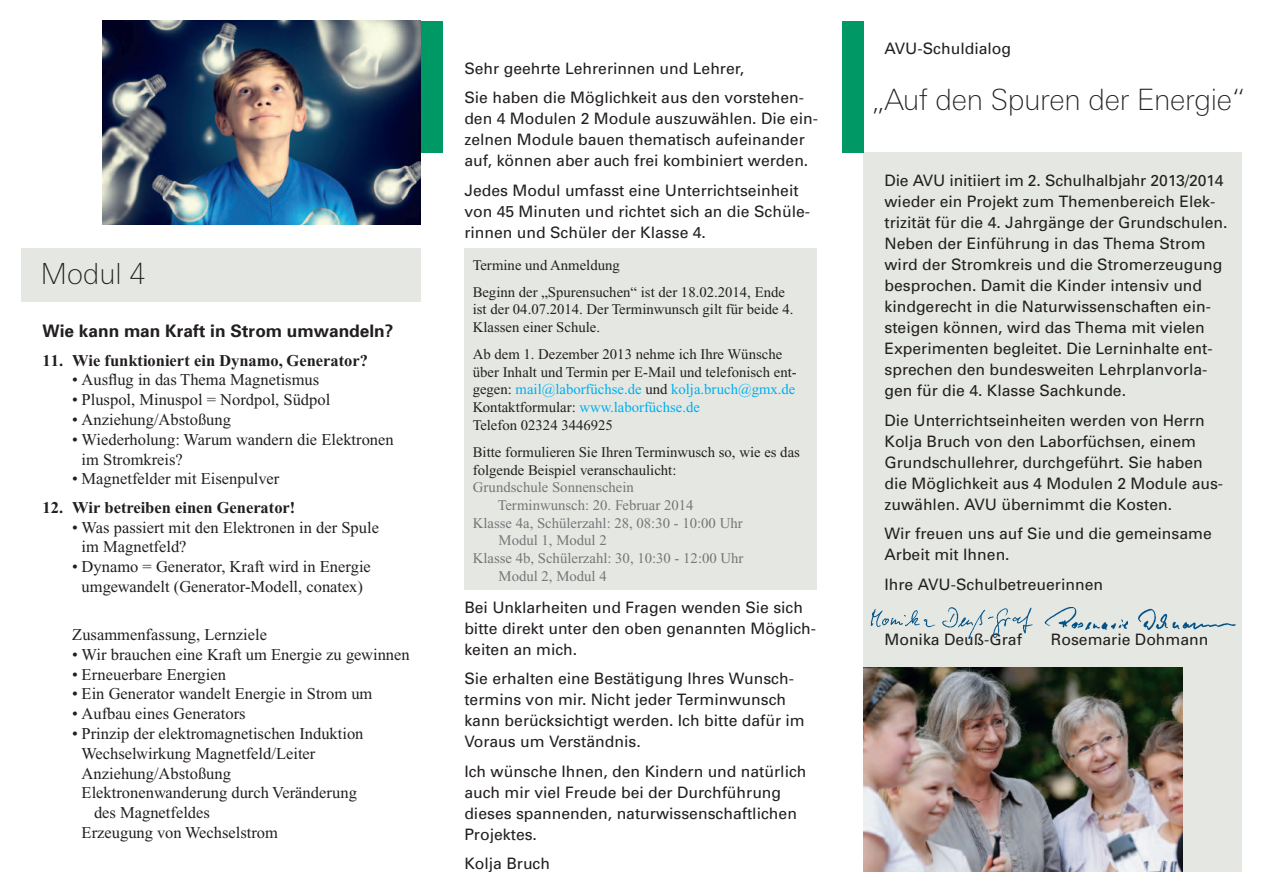
<style>
.page{position:relative;width:1263px;height:893px;background:#fff}
.page>*{position:absolute;margin:0;border:0;box-sizing:border-box;transform-origin:0 0}
.t1{font:100 29.4px "LT Univers Basic";letter-spacing:-.01em;color:#231f20}
.t2{font:100 29.1px "LT Univers Basic";color:#231f20}
.t3{font:700 17.25px "Univers";color:#231f20}
.t4{font:16.5px/19.8px "Times New Roman";color:#231f20}
.t5{font:700 16.5px "Times New Roman";color:#231f20}
.t6{font:15.75px/21px "Univers";color:#231f20}
.t7{font:14.7px/17.7px "Times New Roman";color:#231f20}
.t8{font:14.7px "Times New Roman";color:#757679}
.s1{color:#00aeef}
</style>
<div class="page">
<div style="left:863px;top:153px;width:379px;height:719px;background:#e5e8e2"></div>
<div style="left:842px;top:21px;width:21px;height:132px;background:#009864"></div>
<img style="left:863px;top:668px;width:319px;height:204px">
<img style="left:1044px;top:607px;width:192px;height:24px">
<img style="left:870px;top:607px;width:163px;height:32px">
<div style="left:421px;top:21px;width:21px;height:132px;background:#009864"></div>
<div style="left:463px;top:249px;width:353px;height:341px;background:#e5e8e2"></div>
<img style="left:102px;top:21px;width:319px;height:204px">
<div style="left:21px;top:249px;width:400px;height:53px;background:#e5e8e2"></div>
<h2 class="t2" style="left:40px;top:258px;width:107px">Modul 4</h2>
<p class="t3" style="left:43px;top:321px;width:352px">Wie kann man Kraft in Strom umwandeln?</p>
<p class="t5" style="left:43px;top:351px;width:327px">11. Wie funktioniert ein Dynamo, Generator?</p>
<p class="t4" style="left:72px;top:370px;width:248px">• Ausflug in das Thema Magnetismus</p>
<p class="t4" style="left:72px;top:390px;width:259px">• Pluspol, Minuspol = Nordpol, Südpol</p>
<p class="t4" style="left:72px;top:410px;width:160px">• Anziehung/Abstoßung</p>
<p class="t4" style="left:82px;top:429px;width:314px;text-indent:-9px">• Wiederholung: Warum wandern die Elektronen im Stromkreis?</p>
<p class="t4" style="left:72px;top:469px;width:209px">• Magnetfelder mit Eisenpulver</p>
<p class="t5" style="left:43px;top:498px;width:254px">12. Wir betreiben einen Generator!</p>
<p class="t4" style="left:82px;top:517px;width:299px;text-indent:-9px">• Was passiert mit den Elektronen in der Spule im Magnetfeld?</p>
<p class="t4" style="left:72px;top:557px;width:300px;text-align:center">• Dynamo = Generator, Kraft wird in Energie umgewandelt (Generator-Modell, conatex)</p>
<p class="t4" style="left:72px;top:625px;width:196px">Zusammenfassung, Lernziele</p>
<p class="t4" style="left:72px;top:644px;width:339px">• Wir brauchen eine Kraft um Energie zu gewinnen</p>
<p class="t4" style="left:72px;top:664px;width:155px">• Erneuerbare Energien</p>
<p class="t4" style="left:72px;top:684px;width:302px">• Ein Generator wandelt Energie in Strom um</p>
<p class="t4" style="left:72px;top:704px;width:175px">• Aufbau eines Generators</p>
<p class="t4" style="left:72px;top:724px;width:293px">• Prinzip der elektromagnetischen Induktion</p>
<p class="t4" style="left:82px;top:743px;width:235px">Wechselwirkung Magnetfeld/Leiter</p>
<p class="t4" style="left:82px;top:763px;width:151px">Anziehung/Abstoßung</p>
<p class="t4" style="left:82px;top:783px;width:277px">Elektronenwanderung durch Veränderung</p>
<p class="t4" style="left:94px;top:803px;width:117px">des Magnetfeldes</p>
<p class="t4" style="left:82px;top:823px;width:198px">Erzeugung von Wechselstrom</p>
<p class="t6" style="left:464px;top:54px;width:341px;line-height:29.5px">Sehr geehrte Lehrerinnen und Lehrer,<br>Sie haben die Möglichkeit aus den vorstehen-</p>
<p class="t6" style="left:464px;top:108px;width:355px">den 4 Modulen 2 Module auszuwählen. Die ein&shy;zelnen Module bauen thematisch aufeinander auf, können aber auch frei kombiniert werden.</p>
<p class="t6" style="left:464px;top:180px;width:347px">Jedes Modul umfasst eine Unterrichtseinheit von 45 Minuten und richtet sich an die Schüle&shy;rinnen und Schüler der Klasse 4.</p>
<p class="t7" style="left:473px;top:251px;width:314px;line-height:27px">Termine und Anmeldung<br>Beginn der „Spurensuchen“ ist der 18.02.2014, Ende</p>
<p class="t7" style="left:473px;top:301px;width:322px">ist der 04.07.2014. Der Terminwunsch gilt für beide 4.<br>Klassen einer Schule.</p>
<p class="t7" style="left:473px;top:345px;width:325px">Ab dem 1. Dezember 2013 nehme ich Ihre Wünsche über Inhalt und Termin per E-Mail und telefonisch ent&shy;gegen: <span class="s1">mail@laborfüchse.de</span> und <span class="s1">kolja.bruch@gmx.de </span>Kontaktformular: <span class="s1">www.laborfüchse.de<br></span>Telefon 02324 3446925</p>
<p class="t7" style="left:473px;top:443px;width:329px">Bitte formulieren Sie Ihren Terminwusch so, wie es das folgende Beispiel veranschaulicht:</p>
<p class="t8" style="left:473px;top:479px;width:163px">Grundschule Sonnenschein</p>
<p class="t8" style="left:498px;top:497px;width:197px">Terminwunsch: 20. Februar 2014</p>
<p class="t8" style="left:473px;top:515px;width:271px">Klasse 4a, Schülerzahl: 28, 08:30 - 10:00 Uhr</p>
<p class="t8" style="left:499px;top:532px;width:110px">Modul 1, Modul 2</p>
<p class="t8" style="left:473px;top:550px;width:272px">Klasse 4b, Schülerzahl: 30, 10:30 - 12:00 Uhr</p>
<p class="t8" style="left:499px;top:568px;width:110px">Modul 2, Modul 4</p>
<p class="t6" style="left:464px;top:597px;width:353px">Bei Unklarheiten und Fragen wenden Sie sich bitte direkt unter den oben genannten Möglich&shy;keiten an mich.</p>
<p class="t6" style="left:464px;top:668px;width:342px">Sie erhalten eine Bestätigung Ihres Wunsch&shy;termins von mir. Nicht jeder Terminwunsch kann berücksichtigt werden. Ich bitte dafür im Voraus um Verständnis.</p>
<p class="t6" style="left:464px;top:761px;width:344px">Ich wünsche Ihnen, den Kindern und natürlich auch mir viel Freude bei der Durchführung dieses spannenden, naturwissenschaftlichen Projektes.</p>
<p class="t6" style="left:464px;top:853px;width:87px">Kolja Bruch</p>
<p class="t6" style="left:884px;top:38px;width:128px">AVU-Schuldialog</p>
<h1 class="t1" style="left:871px;top:83px;width:375px">„Auf den Spuren der Energie“</h1>
<p class="t6" style="left:884px;top:170px;width:345px">Die AVU initiiert im 2. Schulhalbjahr 2013/2014 wieder ein Projekt zum Themenbereich Elek&shy;trizität für die 4. Jahrgänge der Grundschulen.<br>Neben der Einführung in das Thema Strom wird der Stromkreis und die Stromerzeugung besprochen. Damit die Kinder intensiv und kindgerecht in die Naturwissenschaften ein&shy;steigen können, wird das Thema mit vielen Experimenten begleitet. Die Lerninhalte ent&shy;sprechen den bundesweiten Lehrplanvorla&shy;gen für die 4. Klasse Sachkunde.</p>
<p class="t6" style="left:884px;top:410px;width:340px">Die Unterrichtseinheiten werden von Herrn Kolja Bruch von den Laborfüchsen, einem Grundschullehrer, durchgeführt. Sie haben die Möglichkeit aus 4 Modulen 2 Module aus&shy;zuwählen. AVU übernimmt die Kosten.</p>
<p class="t6" style="left:884px;top:523px;width:329px">Wir freuen uns auf Sie und die gemeinsame<br>Arbeit mit Ihnen.</p>
<p class="t6" style="left:884px;top:574px;width:220px">Ihre AVU-Schulbetreuerinnen</p>
<p class="t6" style="left:884px;top:629px;width:139px">Monika Deuß-Graf</p>
<p class="t6" style="left:1051px;top:629px;width:159px">Rosemarie Dohmann</p>
</div>
